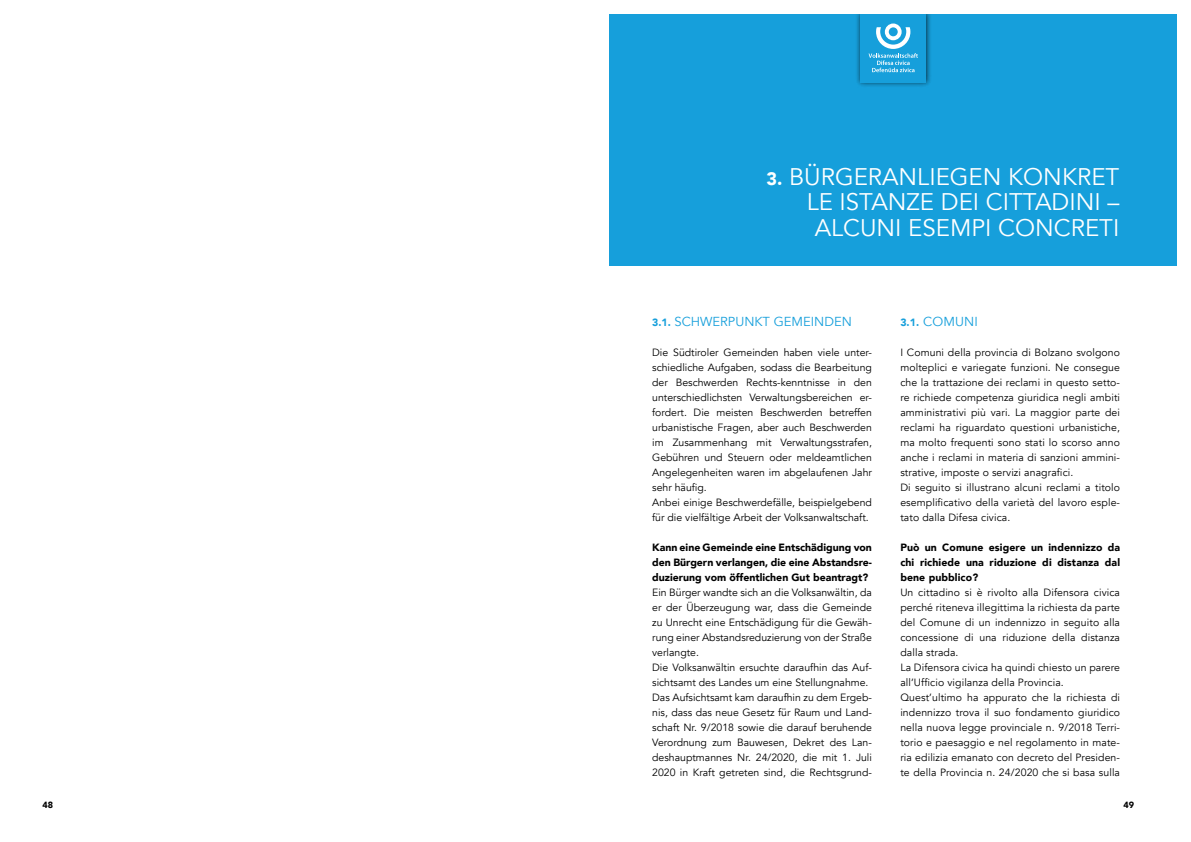
<style>
.page{position:relative;width:1191px;height:842px;background:#fff}
.page>*{position:absolute;margin:0;border:0;box-sizing:border-box;transform-origin:0 0}
.t1{font:24px/25.5px "Avenir";color:#fff;text-align:right}
.t2{font:13px "Avenir";color:#169fdb}
.t3{font:10.5px/15px "Avenir";color:#000}
.t4{font:900 10.5px/15px "Avenir";letter-spacing:.005em;color:#000;text-align:justify}
.t5{font:900 9px "Avenir";color:#000}
.s1{font-weight:900;font-size:18px}
.s2{font-weight:900;font-size:10.5px}
</style>
<div class="page">
<div style="left:609px;top:14px;width:567px;height:252px;background:#169fdb"></div>
<div style="left:855px;top:14px;width:76px;height:74px;background:#000;opacity:.75"></div>
<div style="left:860px;top:14px;width:66px;height:68px;background:#169fdb"></div>
<svg style="left:868px;top:24px;width:50px;height:48px"></svg>
<p class="t5" style="left:43px;top:797px;width:12px">48</p>
<h1 class="t1" style="left:766px;top:164px;width:354px"><span class="s1">3.</span> BÜRGERANLIEGEN KONKRET<br>LE ISTANZE DEI CITTADINI –<br>ALCUNI ESEMPI CONCRETI</h1>
<p class="t2" style="left:652px;top:313px;width:201px"><span class="s2">3.1.</span> SCHWERPUNKT GEMEINDEN</p>
<p class="t3" style="left:652px;top:345px;width:221px">Die Südtiroler Gemeinden haben viele unter&shy;schiedliche Aufgaben, sodass die Bearbeitung der Beschwerden Rechts-kenntnisse in den unterschiedlichsten Verwaltungsbereichen er&shy;fordert. Die meisten Beschwerden betreffen urbanistische Fragen, aber auch Beschwerden im Zusammenhang mit Verwaltungsstrafen, Gebühren und Steuern oder meldeamtlichen Angelegenheiten waren im abgelaufenen Jahr sehr häufig.<br>Anbei einige Beschwerdefälle, beispielgebend für die vielfältige Arbeit der Volksanwaltschaft.</p>
<p class="t4" style="left:652px;top:539px;width:221px">Kann eine Gemeinde eine Entschädigung von den Bürgern verlangen, die eine Abstandsre&shy;duzierung vom öffentlichen Gut beantragt?</p>
<p class="t3" style="left:652px;top:585px;width:221px">Ein Bürger wandte sich an die Volksanwältin, da er der Überzeugung war, dass die Gemeinde zu Unrecht eine Entschädigung für die Gewäh&shy;rung einer Abstandsreduzierung von der Straße verlangte.<br>Die Volksanwältin ersuchte daraufhin das Auf&shy;sichtsamt des Landes um eine Stellungnahme.<br>Das Aufsichtsamt kam daraufhin zu dem Ergeb&shy;nis, dass das neue Gesetz für Raum und Land&shy;schaft Nr. 9/2018 sowie die darauf beruhende Verordnung zum Bauwesen, Dekret des Lan&shy;deshauptmannes Nr. 24/2020, die mit 1. Juli 2020 in Kraft getreten sind, die Rechtsgrund-</p>
<p class="t2" style="left:900px;top:313px;width:79px"><span class="s2">3.1.</span> COMUNI</p>
<p class="t3" style="left:900px;top:345px;width:221px">I Comuni della provincia di Bolzano svolgono molteplici e variegate funzioni. Ne consegue che la trattazione dei reclami in questo setto&shy;re richiede competenza giuridica negli ambiti amministrativi più vari. La maggior parte dei reclami ha riguardato questioni urbanistiche, ma molto frequenti sono stati lo scorso anno anche i reclami in materia di sanzioni ammini&shy;strative, imposte o servizi anagrafici.<br>Di seguito si illustrano alcuni reclami a titolo esemplificativo della varietà del lavoro esple&shy;tato dalla Difesa civica.</p>
<p class="t4" style="left:900px;top:539px;width:221px">Può un Comune esigere un indennizzo da chi richiede una riduzione di distanza dal bene pubblico?</p>
<p class="t3" style="left:900px;top:585px;width:221px">Un cittadino si è rivolto alla Difensora civica perché riteneva illegittima la richiesta da parte del Comune di un indennizzo in seguito alla concessione di una riduzione della distanza dalla strada.<br>La Difensora civica ha quindi chiesto un parere all’Ufficio vigilanza della Provincia.<br>Quest’ultimo ha appurato che la richiesta di indennizzo trova il suo fondamento giuridico nella nuova legge provinciale n. 9/2018 Terri&shy;torio e paesaggio e nel regolamento in mate&shy;ria edilizia emanato con decreto del Presiden&shy;te della Provincia n. 24/2020 che si basa sulla</p>
<p class="t5" style="left:1123px;top:797px;width:12px">49</p>
</div>
